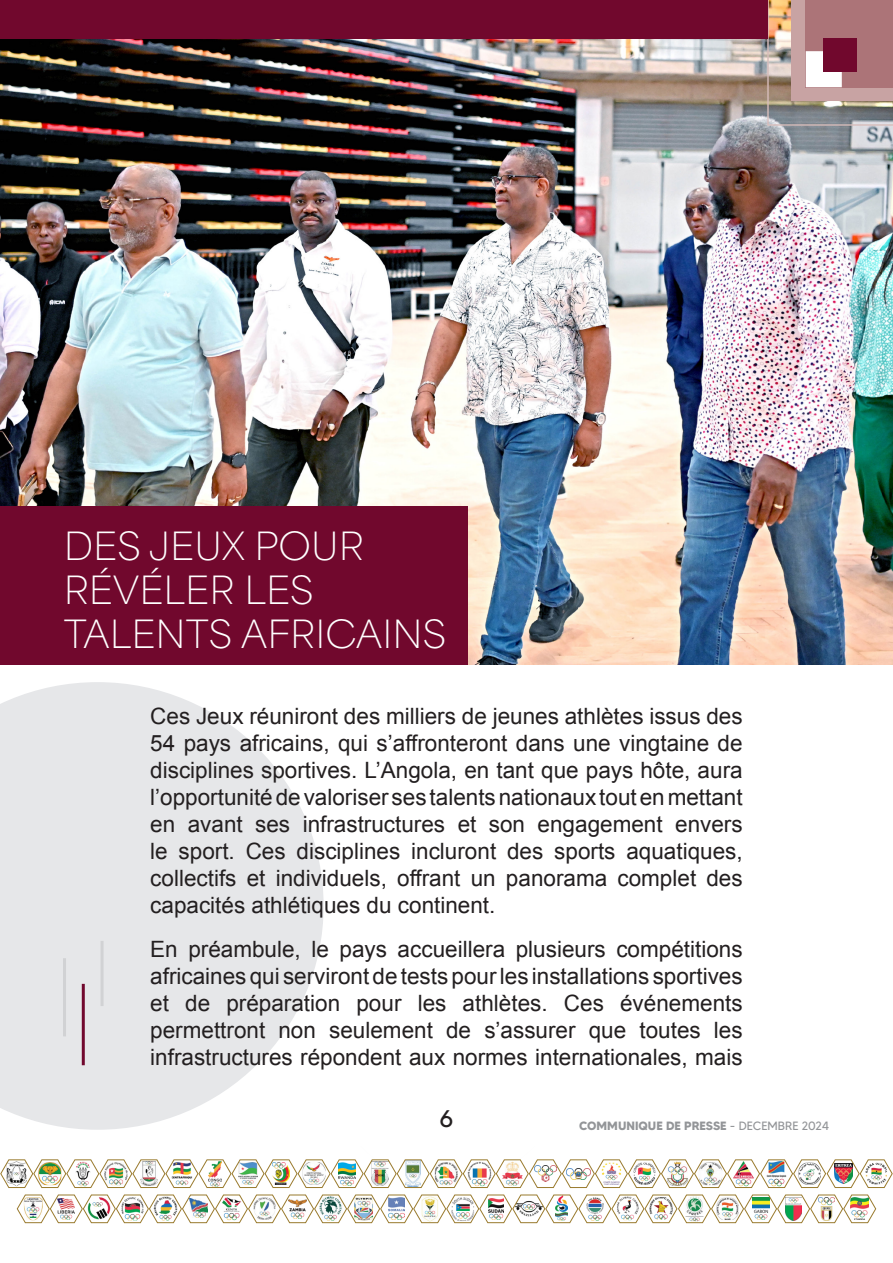
<style>
.page{position:relative;width:893px;height:1263px;background:#fff}
.page>*{position:absolute;margin:0;border:0;box-sizing:border-box;transform-origin:0 0}
.t1{font:100 36.45px/43.8px "Area Normal";color:#fff}
.t2{font:24px "MADETOMMY";color:#231f20}
.t3{font:22.5px/27px "Arial";color:#231f20;text-align:justify}
.t4{font:700 12px "MADETOMMY";color:#939598}
.s1{font-weight:400}
</style>
<div class="page">
<img style="left:0;top:1159px;width:893px;height:29px">
<img style="left:16px;top:1194px;width:860px;height:29px">
<svg style="left:0;top:682px;width:324px;height:448px;background:#e9eaec"></svg>
<img style="left:0;top:38px;width:893px;height:627px">
<div style="left:0;top:506px;width:468px;height:159px;background:#71082d"></div>
<img style="left:767px;top:0;width:126px;height:126px">
<div style="left:791px;top:0;width:102px;height:101px;background:#c8a3a3"></div>
<div style="left:806px;top:0;width:87px;height:87px;background:#ac7478"></div>
<div style="left:806px;top:51px;width:36px;height:36px;background:#fff;border:3px solid #fff"></div>
<div style="left:824px;top:38px;width:33px;height:33px;background:#71082d"></div>
<div style="left:0;top:0;width:767px;height:38px;background:#71082d"></div>
<hr style="left:101px;top:941px;width:3px;height:65px;background:#d1d2d4">
<hr style="left:63px;top:958px;width:3px;height:78px;background:#d1d2d4">
<hr style="left:82px;top:984px;width:3px;height:81px;background:#71082d">
<p class="t1" style="left:64px;top:519px;width:384px">DES JEUX POUR<br>RÉVÉLER LES<br>TALENTS AFRICAINS</p>
<p class="t3" style="left:150px;top:703px;width:594px">Ces Jeux réuniront des milliers de jeunes athlètes issus des 54 pays africains, qui s’affronteront dans une vingtaine de disciplines sportives. L’Angola, en tant que pays hôte, aura l’opportunité de valoriser ses talents nationaux tout en mettant en avant ses infrastructures et son engagement envers le sport. Ces disciplines incluront des sports aquatiques, collectifs et individuels, offrant un panorama complet des capacités athlétiques du continent.</p>
<p class="t3" style="left:150px;top:936px;width:594px">En préambule, le pays accueillera plusieurs compétitions africaines qui serviront de tests pour les installations sportives et de préparation pour les athlètes. Ces événements permettront non seulement de s’assurer que toutes les infrastructures répondent aux normes internationales, mais</p>
<p class="t2" style="left:439px;top:1103px;width:15px">6</p>
<p class="t4" style="left:579px;top:1118px;width:251px">COMMUNIQUE DE PRESSE <span class="s1">- DECEMBRE 2024</span></p>
</div>
